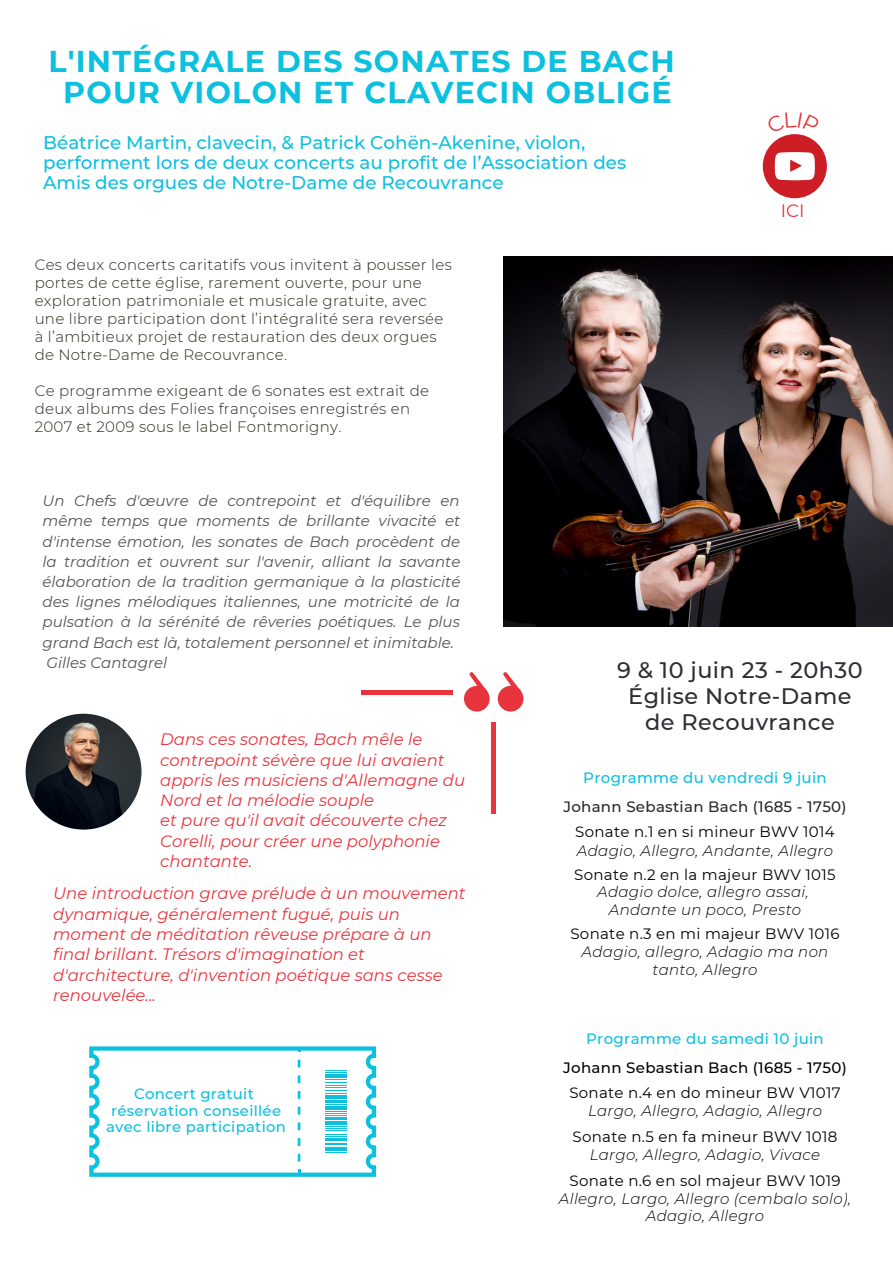
<style>
.page{position:relative;width:893px;height:1263px;background:#fff}
.page>*{position:absolute;margin:0;border:0;box-sizing:border-box;transform-origin:0 0}
.t1{font:700 30px/31.5px "Montserrat";letter-spacing:.04em;color:#0cc0df;text-align:center}
.t2{font:500 22.35px/25.8px "Montserrat";letter-spacing:.02em;color:#302d33;text-align:center}
.t3{font:500 18.3px/20px "Montserrat";color:#0cc0df}
.t4{font:18px "Montserrat";color:#e7343d}
.t5{font:italic 16.5px/20.2px "Montserrat";color:#e7343d}
.t6{font:italic 15px/20.2px "Montserrat";color:#545454}
.t7{font:300 15px/18px "Montserrat";letter-spacing:.02em;color:#28291c}
.t8{font:italic 300 15px/17.9px "Montserrat";letter-spacing:.02em;color:#000;text-align:center}
.t9{font:15px "Montserrat";letter-spacing:.02em;color:#000}
.t10{font:500 15px "Montserrat";letter-spacing:.02em;color:#0cc0df}
.t11{font:500 15px "Montserrat";letter-spacing:.02em;color:#000}
.t12{font:500 15px "Montserrat";letter-spacing:.02em;color:#29292a}
.t13{font:500 14.85px/16.6px "Montserrat";letter-spacing:.02em;color:#0cc0df;text-align:center}
</style>
<div class="page">
<img style="left:26px;top:713px;width:115px;height:116px">
<div style="left:464px;top:685px;width:25px;height:26px;background:#e7343d;border-radius:50%"></div>
<svg style="left:469px;top:672px;width:18px;height:19px"></svg>
<div style="left:497px;top:685px;width:26px;height:26px;background:#e7343d;border-radius:50%"></div>
<svg style="left:502px;top:672px;width:19px;height:19px"></svg>
<div style="left:491px;top:722px;width:5px;height:91px;background:#e7343d"></div>
<div style="left:361px;top:690px;width:92px;height:5px;background:#e7343d"></div>
<img style="left:503px;top:257px;width:389px;height:369px">
<svg style="left:89px;top:1046px;width:287px;height:130px"></svg>
<div style="left:762px;top:134px;width:64px;height:64px;background:#ce1e25;border-radius:50%"></div>
<svg style="left:774px;top:152px;width:40px;height:28px"></svg>
<h1 class="t1" style="left:48px;top:45px;width:628px">L'INTÉGRALE DES SONATES DE BACH<br>POUR VIOLON ET CLAVECIN OBLIGÉ</h1>
<p class="t3" style="left:43px;top:132px;width:584px">Béatrice Martin, clavecin, &amp; Patrick Cohën-Akenine, violon, performent lors de deux concerts au profit de l’Association des<br>Amis des orgues de Notre-Dame de Recouvrance</p>
<p class="t7" style="left:35px;top:255px;width:418px">Ces deux concerts caritatifs vous invitent à pousser les portes de cette église, rarement ouverte, pour une exploration patrimoniale et musicale gratuite, avec une libre participation dont l’intégralité sera reversée à l’ambitieux projet de restauration des deux orgues de Notre-Dame de Recouvrance.</p>
<p class="t7" style="left:35px;top:381px;width:396px">Ce programme exigeant de 6 sonates est extrait de deux albums des Folies françoises enregistrés en<br>2007 et 2009 sous le label Fontmorigny.</p>
<p class="t4" style="left:780px;top:200px;width:25px">ICI</p>
<p class="t6" style="left:42px;top:490px;width:419px">Un Chefs d'œuvre de contrepoint et d'équilibre en même temps que moments de brillante vivacité et d'intense émotion, les sonates de Bach procèdent de la tradition et ouvrent sur l'avenir, alliant la savante élaboration de la tradition germanique à la plasticité des lignes mélodiques italiennes, une motricité de la pulsation à la sérénité de rêveries poétiques. Le plus grand Bach est là, totalement personnel et inimitable.<br>Gilles Cantagrel</p>
<p class="t5" style="left:160px;top:729px;width:306px">Dans ces sonates, Bach mêle le contrepoint sévère que lui avaient appris les musiciens d'Allemagne du<br>Nord et la mélodie souple<br>et pure qu'il avait découverte chez<br>Corelli, pour créer une polyphonie chantante.</p>
<p class="t5" style="left:53px;top:883px;width:414px">Une introduction grave prélude à un mouvement dynamique, généralement fugué, puis un moment de méditation rêveuse prépare à un final brillant. Trésors d'imagination et d'architecture, d'invention poétique sans cesse renouvelée...</p>
<p class="t13" style="left:106px;top:1085px;width:181px">Concert gratuit réservation conseillée avec libre participation</p>
<h2 class="t2" style="left:617px;top:657px;width:247px">9 &amp; 10 juin 23 - 20h30<br>Église Notre-Dame de Recouvrance</h2>
<p class="t10" style="left:583px;top:768px;width:245px">Programme du vendredi 9 juin</p>
<p class="t12" style="left:563px;top:797px;width:285px">Johann Sebastian Bach (1685 - 1750)</p>
<p class="t9" style="left:575px;top:822px;width:261px">Sonate n.1 en si mineur BWV 1014</p>
<p class="t8" style="left:577px;top:841px;width:258px">Adagio, Allegro, Andante, Allegro</p>
<p class="t9" style="left:574px;top:864px;width:263px">Sonate n.2 en la majeur BWV 1015</p>
<p class="t8" style="left:597px;top:883px;width:213px">Adagio dolce, allegro assai,<br>Andante un poco, Presto</p>
<p class="t9" style="left:570px;top:924px;width:270px">Sonate n.3 en mi majeur BWV 1016</p>
<p class="t8" style="left:581px;top:942px;width:248px">Adagio, allegro, Adagio ma non tanto, Allegro</p>
<p class="t10" style="left:586px;top:1029px;width:239px">Programme du samedi 10 juin</p>
<p class="t11" style="left:563px;top:1057px;width:285px">Johann Sebastian Bach (1685 - 1750)</p>
<p class="t9" style="left:569px;top:1082px;width:273px">Sonate n.4 en do mineur BW V1017</p>
<p class="t8" style="left:588px;top:1101px;width:235px">Largo, Allegro, Adagio, Allegro</p>
<p class="t9" style="left:572px;top:1127px;width:266px">Sonate n.5 en fa mineur BWV 1018</p>
<p class="t8" style="left:589px;top:1145px;width:232px">Largo, Allegro, Adagio, Vivace</p>
<p class="t9" style="left:569px;top:1170px;width:272px">Sonate n.6 en sol majeur BWV 1019</p>
<p class="t8" style="left:559px;top:1189px;width:293px">Allegro, Largo, Allegro (cembalo solo),<br>Adagio, Allegro</p>
</div>
